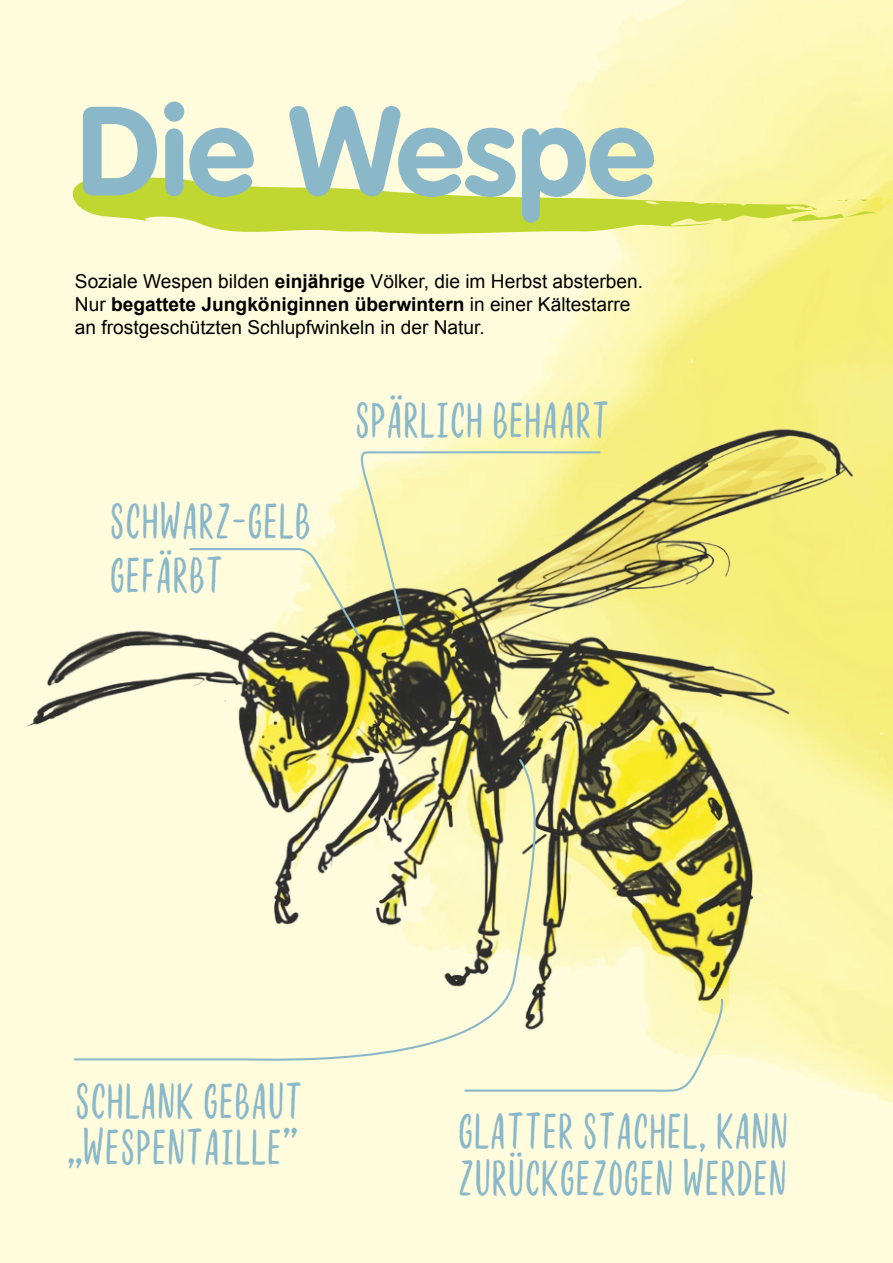
<style>
.page{position:relative;width:893px;height:1263px;background:#fff}
.page>*{position:absolute;margin:0;border:0;box-sizing:border-box;transform-origin:0 0}
.t1{font:700 124.65px "VAG Rounded Std";color:#8bb8c9}
.t2{font:46.8px/46.8px "Blooms Hand";color:#8bb8c9}
.t3{font:19.2px/23px "Arial";color:#000}
.s1{font-weight:700}
</style>
<div class="page">
<img style="left:0;top:0;width:893px;height:1263px">
<img style="left:15px;top:415px;width:845px;height:622px">
<img style="left:876px;top:649px;width:17px;height:310px">
<svg style="left:60px;top:178px;width:820px;height:56px;background:#dbe66f"></svg>
<svg style="left:463px;top:997px;width:261px;height:98px;background:#faf8d5"></svg>
<svg style="left:73px;top:757px;width:475px;height:312px;background:#edeac6"></svg>
<svg style="left:188px;top:450px;width:414px;height:192px;background:#e4e0a9"></svg>
<h1 class="t1" style="left:77px;top:78px;width:579px">Die Wespe</h1>
<p class="t3" style="left:75px;top:270px;width:570px">Soziale Wespen bilden <span class="s1">einjährige</span> Völker, die im Herbst absterben.<br>Nur <span class="s1">begattete Jungköniginnen überwintern</span> in einer Kältestarre an frostgeschützten Schlupfwinkeln in der Natur.</p>
<h2 class="t2" style="left:110px;top:495px;width:203px;line-height:53.2px">SCHWARZ-GELB<br>GEFÄRBT</h2>
<h2 class="t2" style="left:355px;top:397px;width:256px">SPÄRLICH BEHAART</h2>
<h2 class="t2" style="left:75px;top:1077px;width:229px">SCHLANK GEBAUT „WESPENTAILLE”</h2>
<h2 class="t2" style="left:458px;top:1107px;width:332px">GLATTER STACHEL, KANN<br>ZURÜCKGEZOGEN WERDEN</h2>
</div>
